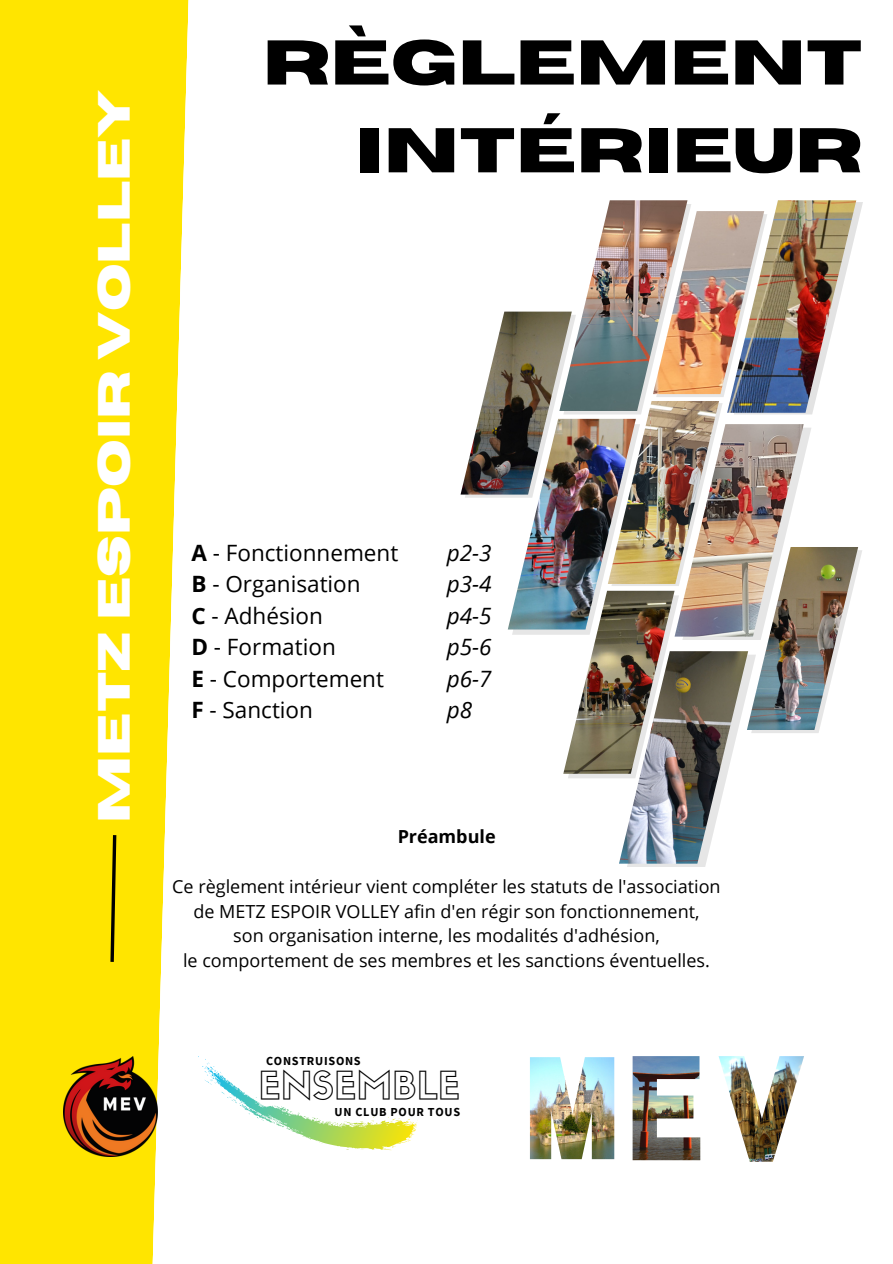
<style>
.page{position:relative;width:893px;height:1264px;background:#fff}
.page>*{position:absolute;margin:0;border:0;box-sizing:border-box;transform-origin:0 0}
.t1{font:700 63px/87.8px "Horizon";color:#000;text-align:right}
.t2{font:700 45px "Horizon";color:#fff}
.t3{font:37.2px "Sifonn Basic Outline";letter-spacing:.015em;color:#000}
.t4{font:22.5px "Open Sans";color:#000}
.t5{font:italic 22.5px "Open Sans";color:#000}
.t6{font:18px "Open Sans";color:#000}
.t7{font:700 18px "Open Sans";color:#000}
.t8{font:700 12.15px "Source Sans Pro";letter-spacing:.06em;color:#000}
.s1{font-weight:700}
</style>
<div class="page">
<svg style="left:0;top:0;width:189px;height:1263px;background:#fee716"></svg>
<svg style="left:184px;top:1038px;width:234px;height:135px"></svg>
<img style="left:530px;top:1057px;width:84px;height:102px">
<img style="left:632px;top:1056px;width:68px;height:104px">
<img style="left:718px;top:1056px;width:86px;height:105px">
<svg style="left:109px;top:831px;width:9px;height:134px"></svg>
<img style="left:464px;top:202px;width:398px;height:665px">
<img style="left:746px;top:547px;width:112px;height:183px">
<img style="left:64px;top:1056px;width:93px;height:100px">
<p class="t2" style="left:92px;top:822px;width:734px;rotate:-90deg">METZ ESPOIR VOLLEY</p>
<p class="t1" style="left:263px;top:21px;width:601px">RÈGLEMENT<br>INTÉRIEUR</p>
<p class="t4" style="left:191px;top:537px;width:208px"><span class="s1">A</span> - Fonctionnement</p>
<p class="t4" style="left:191px;top:568px;width:171px"><span class="s1">B</span> - Organisation</p>
<p class="t4" style="left:191px;top:600px;width:133px"><span class="s1">C</span> - Adhésion</p>
<p class="t4" style="left:191px;top:631px;width:146px"><span class="s1">D</span> - Formation</p>
<p class="t4" style="left:191px;top:663px;width:194px"><span class="s1">E</span> - Comportement</p>
<p class="t4" style="left:191px;top:694px;width:123px"><span class="s1">F</span> - Sanction</p>
<p class="t5" style="left:446px;top:537px;width:46px">p2-3</p>
<p class="t5" style="left:446px;top:568px;width:46px">p3-4</p>
<p class="t5" style="left:446px;top:600px;width:46px">p4-5</p>
<p class="t5" style="left:446px;top:631px;width:46px">p5-6</p>
<p class="t5" style="left:446px;top:663px;width:46px">p6-7</p>
<p class="t5" style="left:446px;top:694px;width:27px">p8</p>
<p class="t7" style="left:397px;top:824px;width:99px">Préambule</p>
<p class="t6" style="left:172px;top:873px;width:549px">Ce règlement intérieur vient compléter les statuts de l'association</p>
<p class="t6" style="left:193px;top:898px;width:507px">de METZ ESPOIR VOLLEY afin d'en régir son fonctionnement,</p>
<p class="t6" style="left:233px;top:923px;width:428px">son organisation interne, les modalités d'adhésion,</p>
<p class="t6" style="left:183px;top:947px;width:528px">le comportement de ses membres et les sanctions éventuelles.</p>
<p class="t8" style="left:266px;top:1052px;width:96px">CONSTRUISONS</p>
<p class="t3" style="left:259px;top:1070px;width:203px">ENSEMBLE</p>
<p class="t8" style="left:334px;top:1104px;width:127px">UN CLUB POUR TOUS</p>
</div>
